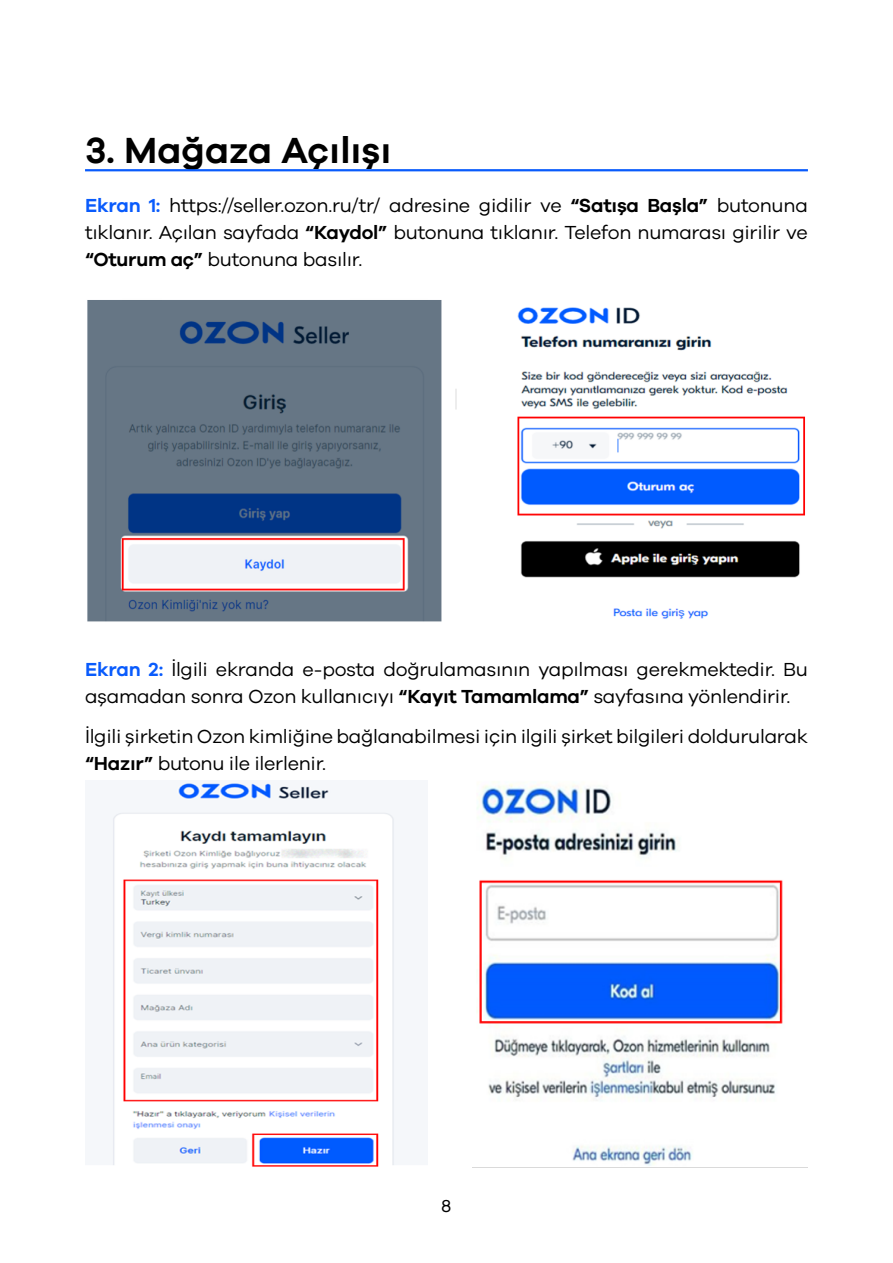
<style>
.page{position:relative;width:893px;height:1263px;background:#fff}
.page>*{position:absolute;margin:0;border:0;box-sizing:border-box;transform-origin:0 0}
.t1{font:600 37.5px "Galano Grotesque W05";color:#000}
.t2{font:19.5px/27px "Galano Grotesque W05";letter-spacing:-.015em;color:#000}
.t3{font:18px "Mont";color:#000}
.s1{font-weight:600;color:#095bfc}
.s2{font-weight:600}
</style>
<div class="page">
<hr style="left:85px;top:169px;width:723px;height:2px;background:#095bfc">
<img style="left:87px;top:300px;width:718px;height:322px">
<img style="left:112px;top:783px;width:285px;height:384px">
<img style="left:477px;top:782px;width:306px;height:384px">
<h1 class="t1" style="left:85px;top:128px;width:308px">3. Mağaza Açılışı</h1>
<p class="t2" style="left:85px;top:191px;width:724px;text-align:justify"><span class="s1">Ekran 1:</span> https://seller.ozon.ru/tr/ adresine gidilir ve <span class="s2">“Satışa Başla”</span> butonuna tıklanır. Açılan sayfada <span class="s2">“Kaydol”</span> butonuna tıklanır. Telefon numarası girilir ve <span class="s2">“Oturum aç”</span> butonuna basılır.</p>
<p class="t2" style="left:85px;top:655px;width:724px"><span class="s1">Ekran 2:</span> İlgili ekranda e-posta doğrulamasının yapılması gerekmektedir. Bu aşamadan sonra Ozon kullanıcıyı <span class="s2">“Kayıt Tamamlama”</span> sayfasına yönlendirir.</p>
<p class="t2" style="left:85px;top:722px;width:724px">İlgili şirketin Ozon kimliğine bağlanabilmesi için ilgili şirket bilgileri doldurularak <span class="s2">“Hazır”</span> butonu ile ilerlenir.</p>
<p class="t3" style="left:441px;top:1194px;width:12px">8</p>
</div>
